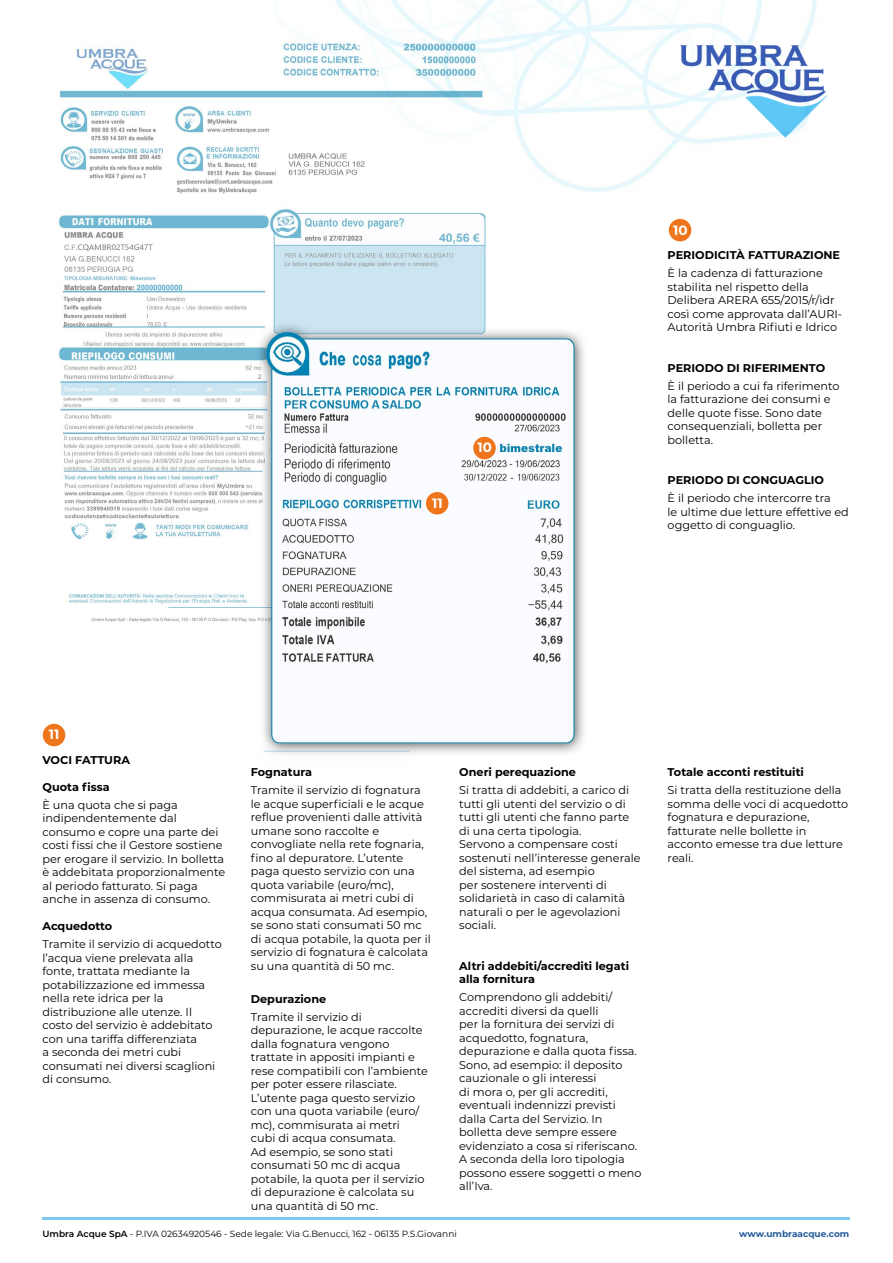
<style>
.page{position:relative;width:893px;height:1263px;background:#fff}
.page>*{position:absolute;margin:0;border:0;box-sizing:border-box;transform-origin:0 0}
.t1{font:700 13.5px "Montserrat";color:#fff}
.t2{font:11.25px/13.5px "Montserrat";color:#000}
.t3{font:700 11.25px/13.5px "Montserrat";color:#000}
.t4{font:9px "Montserrat";color:#000}
.t5{font:700 9px "Montserrat";color:#275b9b}
.s1{font-weight:600}
</style>
<div class="page">
<img style="left:335px;top:0;width:482px;height:185px">
<img style="left:664px;top:43px;width:164px;height:105px">
<hr style="left:43px;top:1217px;width:807px;height:3px;background:#7fc9f0">
<img style="left:43px;top:21px;width:585px;height:733px">
<div style="left:473px;top:437px;width:23px;height:22px;background:#ee751b;border-radius:50%"></div>
<div style="left:43px;top:724px;width:22px;height:22px;background:#ee751b;border-radius:50%"></div>
<div style="left:669px;top:219px;width:22px;height:22px;background:#ee751b;border-radius:50%"></div>
<div style="left:426px;top:492px;width:22px;height:22px;background:#ee751b;border-radius:50%"></div>
<p class="t1" style="left:432px;top:493px;width:12px">11</p>
<p class="t1" style="left:477px;top:438px;width:16px">10</p>
<p class="t1" style="left:673px;top:220px;width:16px">10</p>
<p class="t3" style="left:668px;top:248px;width:174px">PERIODICITÀ FATTURAZIONE</p>
<p class="t2" style="left:668px;top:266px;width:176px">È la cadenza di fatturazione stabilita nel rispetto della<br>Delibera ARERA 655/2015/r/idr così come approvata dall’AURI-<br>Autorità Umbra Rifiuti e Idrico</p>
<p class="t3" style="left:668px;top:360px;width:159px">PERIODO DI RIFERIMENTO</p>
<p class="t2" style="left:668px;top:378px;width:173px">È il periodo a cui fa riferimento la fatturazione dei consumi e delle quote fisse. Sono date consequenziali, bolletta per bolletta.</p>
<p class="t3" style="left:668px;top:473px;width:158px">PERIODO DI CONGUAGLIO</p>
<p class="t2" style="left:668px;top:491px;width:183px">È il periodo che intercorre tra<br>le ultime due letture effettive ed oggetto di conguaglio.</p>
<p class="t1" style="left:49px;top:725px;width:12px">11</p>
<p class="t3" style="left:43px;top:752px;width:89px">VOCI FATTURA</p>
<p class="t3" style="left:43px;top:779px;width:69px">Quota fissa</p>
<p class="t2" style="left:43px;top:797px;width:184px">È una quota che si paga indipendentemente dal consumo e copre una parte dei costi fissi che il Gestore sostiene per erogare il servizio. In bolletta è addebitata proporzionalmente al periodo fatturato. Si paga anche in assenza di consumo.</p>
<p class="t3" style="left:43px;top:919px;width:71px">Acquedotto</p>
<p class="t2" style="left:43px;top:937px;width:181px">Tramite il servizio di acquedotto l’acqua viene prelevata alla fonte, trattata mediante la potabilizzazione ed immessa nella rete idrica per la distribuzione alle utenze. Il costo del servizio è addebitato con una tariffa differenziata<br>a seconda dei metri cubi consumati nei diversi scaglioni di consumo.</p>
<p class="t3" style="left:251px;top:765px;width:63px">Fognatura</p>
<p class="t2" style="left:251px;top:783px;width:181px">Tramite il servizio di fognatura le acque superficiali e le acque reflue provenienti dalle attività umane sono raccolte e convogliate nella rete fognaria, fino al depuratore. L’utente paga questo servizio con una quota variabile (euro/mc), commisurata ai metri cubi di acqua consumata. Ad esempio, se sono stati consumati 50 mc di acqua potabile, la quota per il servizio di fognatura è calcolata su una quantità di 50 mc.</p>
<p class="t3" style="left:251px;top:991px;width:77px">Depurazione</p>
<p class="t2" style="left:251px;top:1010px;width:179px">Tramite il servizio di depurazione, le acque raccolte dalla fognatura vengono trattate in appositi impianti e rese compatibili con l’ambiente per poter essere rilasciate.<br>L’utente paga questo servizio con una quota variabile (euro/ mc), commisurata ai metri<br>cubi di acqua consumata.<br>Ad esempio, se sono stati consumati 50 mc di acqua potabile, la quota per il servizio di depurazione è calcolata su una quantità di 50 mc.</p>
<p class="t3" style="left:459px;top:765px;width:118px">Oneri perequazione</p>
<p class="t2" style="left:459px;top:783px;width:183px">Si tratta di addebiti, a carico di tutti gli utenti del servizio o di tutti gli utenti che fanno parte di una certa tipologia.<br>Servono a compensare costi sostenuti nell’interesse generale del sistema, ad esempio<br>per sostenere interventi di solidarietà in caso di calamità naturali o per le agevolazioni sociali.</p>
<p class="t3" style="left:459px;top:958px;width:171px">Altri addebiti/accrediti legati alla fornitura</p>
<p class="t2" style="left:459px;top:990px;width:184px">Comprendono gli addebiti/ accrediti diversi da quelli<br>per la fornitura dei servizi di acquedotto, fognatura, depurazione e dalla quota fissa.<br>Sono, ad esempio: il deposito cauzionale o gli interessi<br>di mora o, per gli accrediti, eventuali indennizzi previsti dalla Carta del Servizio. In bolletta deve sempre essere evidenziato a cosa si riferiscano.<br>A seconda della loro tipologia possono essere soggetti o meno all’Iva.</p>
<p class="t3" style="left:668px;top:765px;width:138px">Totale acconti restituiti</p>
<p class="t2" style="left:668px;top:783px;width:182px">Si tratta della restituzione della somma delle voci di acquedotto fognatura e depurazione, fatturate nelle bollette in acconto emesse tra due letture reali.</p>
<p class="t4" style="left:43px;top:1227px;width:416px"><span class="s1">Umbra Acque SpA</span> - P.IVA 02634920546 - Sede legale: Via G.Benucci, 162 - 06135 P.S.Giovanni</p>
<p class="t5" style="left:739px;top:1227px;width:112px">www.umbraacque.com</p>
</div>
